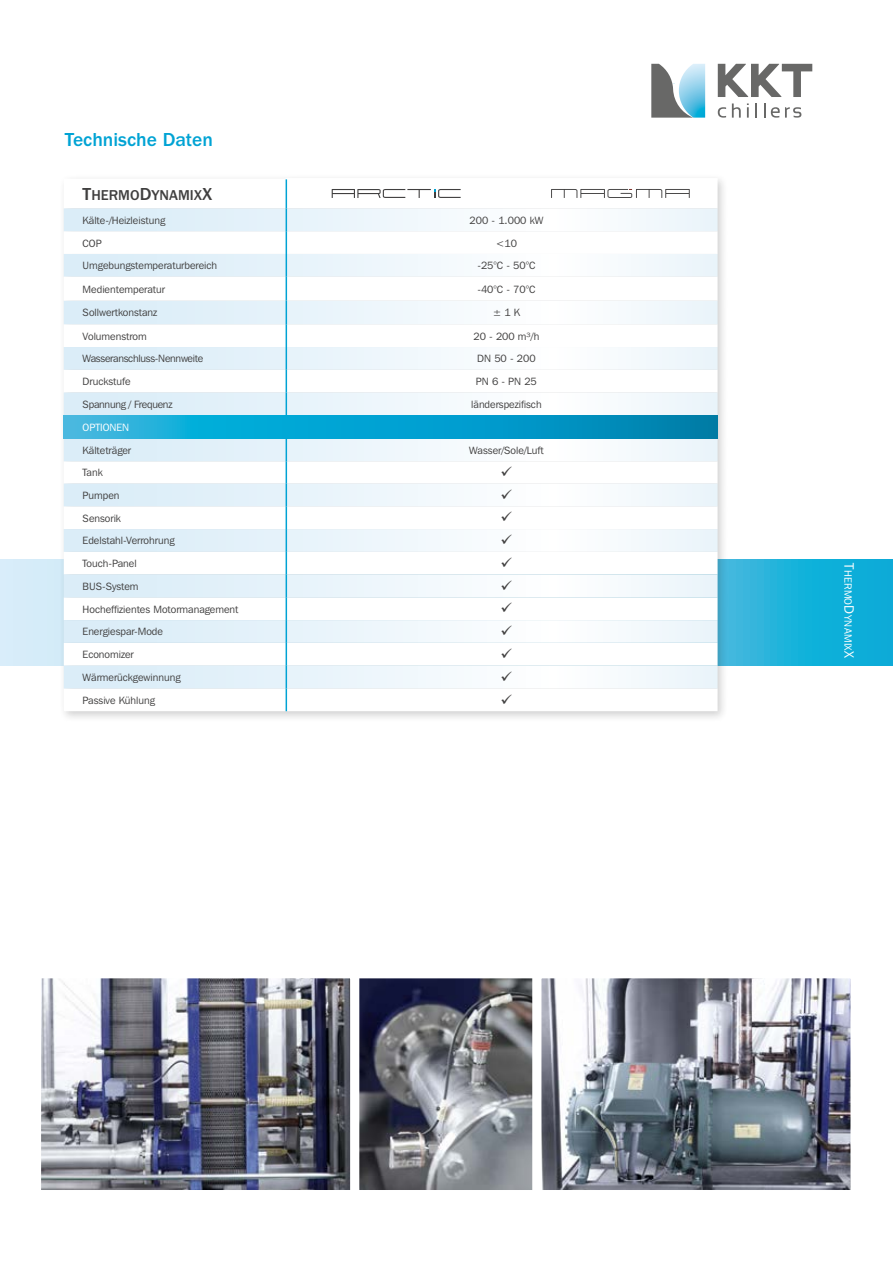
<style>
.page{position:relative;width:893px;height:1263px;background:#fff}
.page>*{position:absolute;margin:0;border:0;box-sizing:border-box;transform-origin:0 0}
.t1{font:500 19.5px "Franklin Gothic";color:#00a3d4}
.t2{font:500 14.85px "Franklin Gothic";color:#403f3f}
.t3{font:10.5px "Franklin Gothic IT Cby BT";color:#403f3f}
.t4{font:10.5px "Franklin Gothic IT Cby BT";letter-spacing:-.025em;color:#403f3f}
.t5{font:10.5px "Franklin Gothic IT Cby BT";letter-spacing:.025em;color:#fff}
.t6{font:10.5px "Franklin Gothic IT Cby BT";color:#fff}
.s1{font-size:18px}
.s2{font-size:13.5px}
</style>
<div class="page">
<svg style="left:0;top:559px;width:893px;height:106px;background:#4cc0e2"></svg>
<svg style="left:718px;top:64px;width:94px;height:33px"></svg>
<svg style="left:718px;top:107px;width:8px;height:11px"></svg>
<svg style="left:732px;top:103px;width:9px;height:15px"></svg>
<svg style="left:747px;top:103px;width:2px;height:15px"></svg>
<svg style="left:755px;top:103px;width:2px;height:15px"></svg>
<svg style="left:764px;top:103px;width:1px;height:15px"></svg>
<svg style="left:771px;top:107px;width:30px;height:11px"></svg>
<svg style="left:651px;top:64px;width:54px;height:54px"></svg>
<div style="left:59px;top:173px;width:670px;height:549px;background:#141415;opacity:.2"></div>
<svg style="left:64px;top:179px;width:654px;height:29px"></svg>
<svg style="left:64px;top:208px;width:654px;height:69px"></svg>
<svg style="left:64px;top:277px;width:654px;height:434px"></svg>
<svg style="left:64px;top:392px;width:654px;height:296px"></svg>
<svg style="left:64px;top:415px;width:654px;height:24px;background:#099fcc"></svg>
<hr style="left:286px;top:178px;width:432px;height:1px;background:#fff">
<svg style="left:286px;top:179px;width:1px;height:236px"></svg>
<svg style="left:286px;top:439px;width:1px;height:272px"></svg>
<svg style="left:364px;top:978px;width:164px;height:212px;background:#6f717a"></svg>
<svg style="left:528px;top:978px;width:323px;height:212px;background:#878d97"></svg>
<img style="left:41px;top:978px;width:323px;height:212px">
<svg style="left:551px;top:189px;width:139px;height:9px"></svg>
<svg style="left:332px;top:189px;width:129px;height:9px"></svg>
<svg style="left:502px;top:467px;width:10px;height:9px"></svg>
<svg style="left:502px;top:489px;width:10px;height:10px"></svg>
<svg style="left:502px;top:512px;width:10px;height:10px"></svg>
<svg style="left:502px;top:535px;width:10px;height:9px"></svg>
<svg style="left:502px;top:557px;width:10px;height:10px"></svg>
<svg style="left:502px;top:580px;width:10px;height:10px"></svg>
<svg style="left:502px;top:603px;width:10px;height:10px"></svg>
<svg style="left:502px;top:626px;width:10px;height:9px"></svg>
<svg style="left:502px;top:648px;width:10px;height:10px"></svg>
<svg style="left:502px;top:671px;width:10px;height:10px"></svg>
<svg style="left:502px;top:694px;width:10px;height:10px"></svg>
<h1 class="t1" style="left:65px;top:128px;width:150px">Technische Daten</h1>
<h2 class="t2" style="left:83px;top:187px;width:131px"><span class="s1">T</span>HERMO<span class="s1">D</span>YNAMIX<span class="s1">X</span></h2>
<p class="t3" style="left:83px;top:214px;width:84px">Kälte-/Heizleistung</p>
<p class="t3" style="left:470px;top:214px;width:75px">200 - 1.000 kW</p>
<p class="t3" style="left:83px;top:236px;width:21px">COP</p>
<p class="t3" style="left:496px;top:236px;width:23px">&lt;10</p>
<p class="t3" style="left:83px;top:259px;width:136px">Umgebungstemperaturbereich</p>
<p class="t3" style="left:477px;top:259px;width:60px">-25°C - 50°C</p>
<p class="t3" style="left:83px;top:283px;width:84px">Medientemperatur</p>
<p class="t3" style="left:477px;top:283px;width:60px">-40°C - 70°C</p>
<p class="t3" style="left:83px;top:306px;width:76px">Sollwertkonstanz</p>
<p class="t3" style="left:493px;top:306px;width:29px">± 1 K</p>
<p class="t3" style="left:83px;top:329px;width:66px">Volumenstrom</p>
<p class="t3" style="left:474px;top:329px;width:67px">20 - 200 m³/h</p>
<p class="t4" style="left:83px;top:352px;width:122px">Wasseranschluss-Nennweite</p>
<p class="t3" style="left:477px;top:352px;width:60px">DN 50 - 200</p>
<p class="t3" style="left:83px;top:375px;width:49px">Druckstufe</p>
<p class="t3" style="left:476px;top:375px;width:62px">PN 6 - PN 25</p>
<p class="t4" style="left:83px;top:398px;width:91px">Spannung / Frequenz</p>
<p class="t3" style="left:471px;top:398px;width:72px">länderspezifisch</p>
<p class="t6" style="left:83px;top:421px;width:48px">OPTIONEN</p>
<p class="t3" style="left:83px;top:444px;width:50px">Kälteträger</p>
<p class="t3" style="left:469px;top:444px;width:76px">Wasser/Sole/Luft</p>
<p class="t3" style="left:83px;top:466px;width:22px">Tank</p>
<p class="t3" style="left:83px;top:489px;width:38px">Pumpen</p>
<p class="t3" style="left:83px;top:512px;width:40px">Sensorik</p>
<p class="t3" style="left:83px;top:534px;width:93px">Edelstahl-Verrohrung</p>
<p class="t3" style="left:83px;top:557px;width:56px">Touch-Panel</p>
<p class="t3" style="left:83px;top:580px;width:57px">BUS-System</p>
<p class="t3" style="left:83px;top:603px;width:157px">Hocheffizientes Motormanagement</p>
<p class="t3" style="left:83px;top:625px;width:82px">Energiespar-Mode</p>
<p class="t3" style="left:83px;top:648px;width:53px">Economizer</p>
<p class="t3" style="left:83px;top:671px;width:99px">Wärmerückgewinnung</p>
<p class="t3" style="left:83px;top:694px;width:74px">Passive Kühlung</p>
<p class="t5" style="left:854px;top:563px;width:96px;rotate:90deg"><span class="s2">T</span>HERMO<span class="s2">D</span>YNAMIX<span class="s2">X</span></p>
</div>
